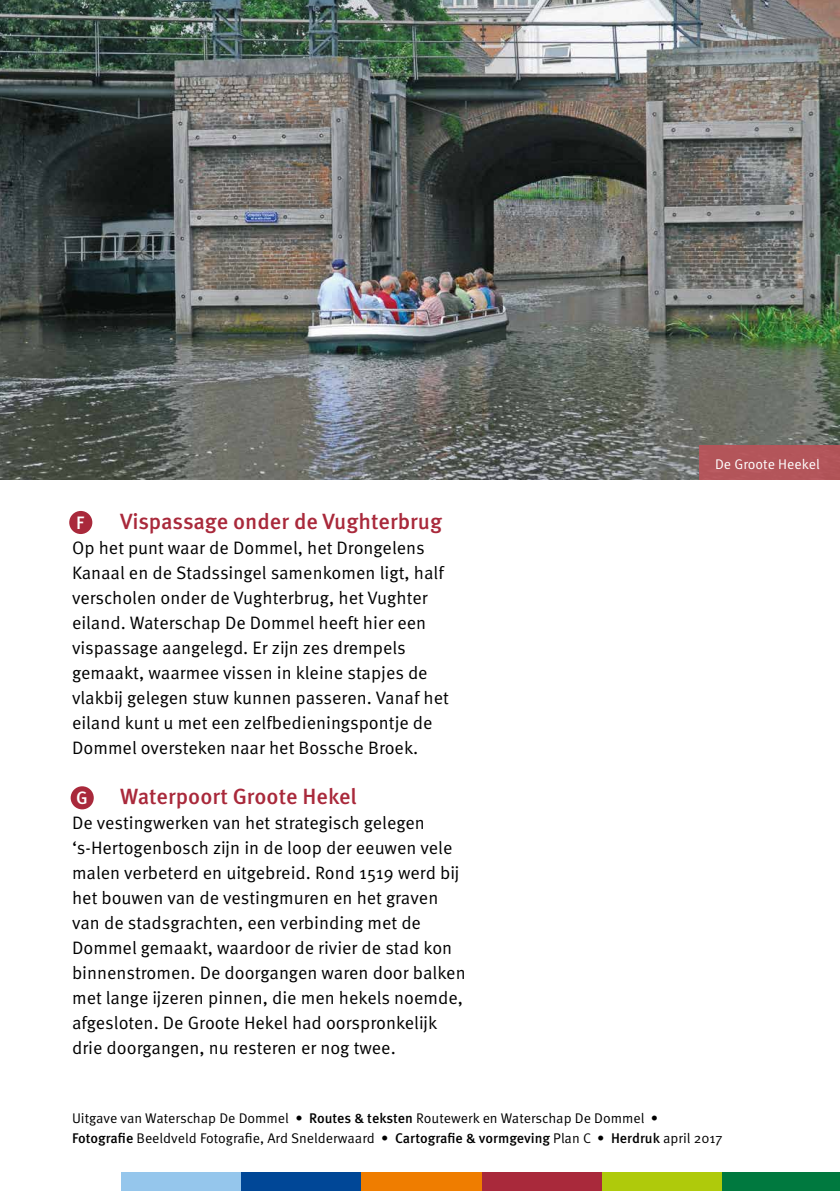
<style>
.page{position:relative;width:840px;height:1191px;background:#fff}
.page>*{position:absolute;margin:0;border:0;box-sizing:border-box;transform-origin:0 0}
.t1{font:500 22px "Meta Pro";color:#a9293b}
.t2{font:18px/25px "Meta Pro";color:#000}
.t3{font:500 18px "Meta Pro";color:#fff}
.t4{font:14px/20px "Meta Pro";color:#000}
.t5{font:14px "Meta Pro";color:#fff}
.s1{font-weight:500}
</style>
<div class="page">
<div style="left:71px;top:786px;width:23px;height:23px;background:#a9293b;border-radius:50%"></div>
<div style="left:69px;top:511px;width:23px;height:23px;background:#a9293b;border-radius:50%"></div>
<img style="left:0;top:0;width:839px;height:480px">
<div style="left:698px;top:446px;width:141px;height:34px;background:#b3555a"></div>
<div style="left:120px;top:1172px;width:121px;height:19px;background:#95c6ec"></div>
<div style="left:241px;top:1172px;width:120px;height:19px;background:#004797"></div>
<div style="left:361px;top:1172px;width:120px;height:19px;background:#ef7d00"></div>
<div style="left:481px;top:1172px;width:121px;height:19px;background:#a9293b"></div>
<div style="left:602px;top:1172px;width:120px;height:19px;background:#afca0b"></div>
<div style="left:722px;top:1172px;width:117px;height:19px;background:#00793f"></div>
<p class="t3" style="left:76px;top:511px;width:9px">F</p>
<p class="t1" style="left:120px;top:507px;width:323px">Vispassage onder de Vughterbrug</p>
<p class="t2" style="left:72px;top:536px;width:378px">Op het punt waar de Dommel, het Drongelens Kanaal en de Stadssingel samenkomen ligt, half verscholen onder de Vughterbrug, het Vughter eiland. Waterschap De Dommel heeft hier een vispassage aangelegd. Er zijn zes drempels gemaakt, waarmee vissen in kleine stapjes de vlakbij gelegen stuw kunnen passeren. Vanaf het eiland kunt u met een zelfbedieningspontje de Dommel oversteken naar het Bossche Broek.</p>
<p class="t3" style="left:76px;top:786px;width:13px">G</p>
<p class="t1" style="left:120px;top:782px;width:238px">Waterpoort Groote Hekel</p>
<p class="t2" style="left:72px;top:811px;width:395px">De vestingwerken van het strategisch gelegen ‘s-Hertogenbosch zijn in de loop der eeuwen vele malen verbeterd en uitgebreid. Rond 1519 werd bij het bouwen van de vestingmuren en het graven van de stadsgrachten, een verbinding met de Dommel gemaakt, waardoor de rivier de stad kon binnenstromen. De doorgangen waren door balken met lange ijzeren pinnen, die men hekels noemde, afgesloten. De Groote Hekel had oorspronkelijk drie doorgangen, nu resteren er nog twee.</p>
<p class="t5" style="left:714px;top:455px;width:106px">De Groote Heekel</p>
<p class="t4" style="left:72px;top:1108px;width:651px">Uitgave van Waterschap De Dommel • <span class="s1">Routes &amp; teksten</span> Routewerk en Waterschap De Dommel •<br><span class="s1">Fotografie</span> Beeldveld Fotografie, Ard Snelderwaard • <span class="s1">Cartografie &amp; vormgeving</span> Plan C • <span class="s1">Herdruk</span> april 2017</p>
</div>
